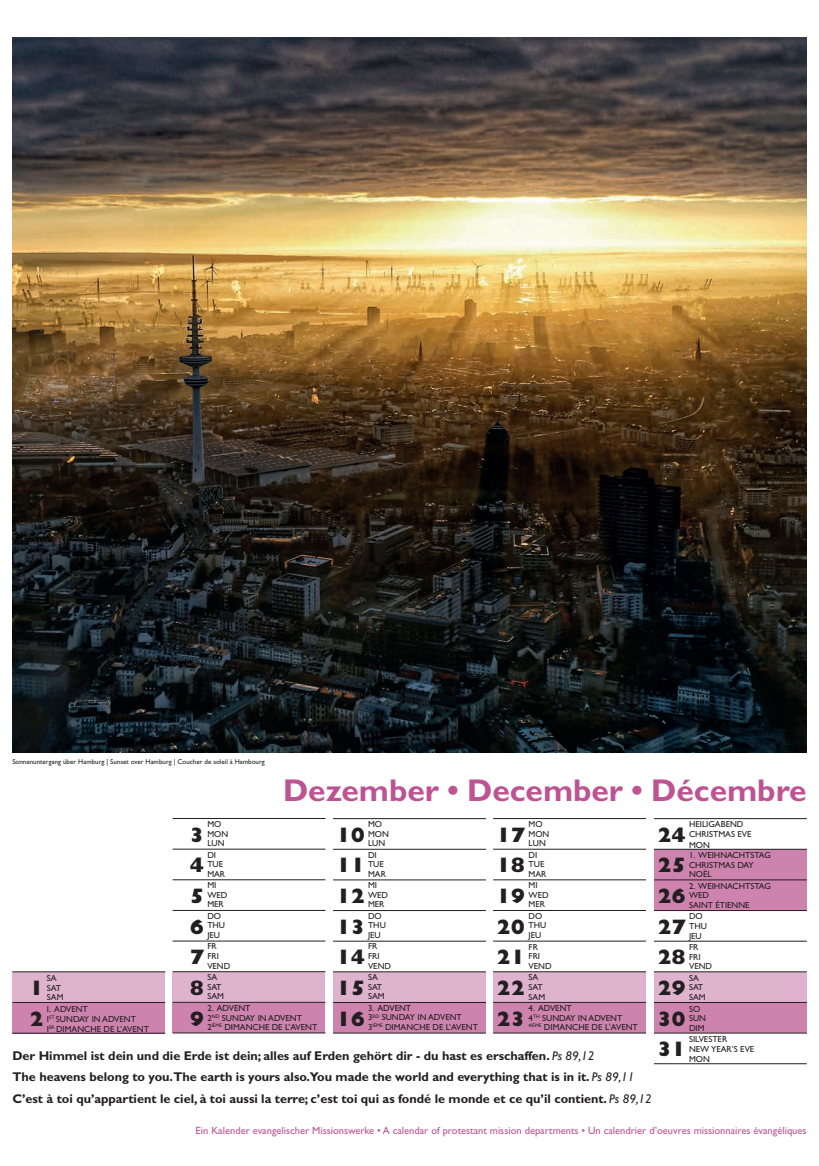
<style>
.page{position:relative;width:819px;height:1166px;background:#fff}
.page>*{position:absolute;margin:0;border:0;box-sizing:border-box;transform-origin:0 0}
.t1{font:700 31.5px "Gill Sans";color:#bd5392}
.t2{font:800 21px/30.6px "Gill Sans";letter-spacing:-.005em;color:#231f20;text-align:justify}
.t3{font:700 12.69px/21.3px "Gill Sans";color:#231f20}
.t4{font:10.5px "Gill Sans";color:#bd5392}
.t5{font:8.75px/9.6px "Gill Sans";letter-spacing:-.005em;color:#231f20}
.t6{font:7px "Gill Sans";color:#231f20}
.s1{font-weight:400;font-style:italic}
</style>
<div class="page">
<div style="left:654px;top:880px;width:152px;height:30px;background:#ce83ae"></div>
<div style="left:654px;top:849px;width:152px;height:31px;background:#ce83ae"></div>
<div style="left:654px;top:1002px;width:152px;height:31px;background:#ce83ae"></div>
<div style="left:654px;top:972px;width:152px;height:30px;background:#dfb2cd"></div>
<div style="left:493px;top:1002px;width:153px;height:31px;background:#ce83ae"></div>
<div style="left:493px;top:972px;width:153px;height:30px;background:#dfb2cd"></div>
<div style="left:333px;top:1002px;width:153px;height:31px;background:#ce83ae"></div>
<div style="left:333px;top:972px;width:153px;height:30px;background:#dfb2cd"></div>
<div style="left:172px;top:1002px;width:153px;height:31px;background:#ce83ae"></div>
<div style="left:172px;top:972px;width:153px;height:30px;background:#dfb2cd"></div>
<div style="left:12px;top:1003px;width:153px;height:30px;background:#ce83ae"></div>
<div style="left:12px;top:972px;width:153px;height:30px;background:#dfb2cd"></div>
<hr style="left:12px;top:971px;width:153px;height:1px;background:#231f20">
<hr style="left:12px;top:1002px;width:153px;height:1px;background:#231f20">
<hr style="left:12px;top:1033px;width:153px;height:1px;background:#231f20">
<hr style="left:173px;top:818px;width:152px;height:1px;background:#231f20">
<hr style="left:173px;top:849px;width:152px;height:1px;background:#231f20">
<hr style="left:173px;top:879px;width:152px;height:1px;background:#231f20">
<hr style="left:173px;top:910px;width:152px;height:1px;background:#231f20">
<hr style="left:173px;top:941px;width:152px;height:1px;background:#231f20">
<hr style="left:173px;top:971px;width:152px;height:1px;background:#231f20">
<hr style="left:173px;top:1002px;width:152px;height:1px;background:#231f20">
<hr style="left:173px;top:1032px;width:152px;height:1px;background:#231f20">
<hr style="left:333px;top:818px;width:153px;height:1px;background:#231f20">
<hr style="left:333px;top:849px;width:153px;height:1px;background:#231f20">
<hr style="left:333px;top:879px;width:153px;height:1px;background:#231f20">
<hr style="left:333px;top:910px;width:153px;height:1px;background:#231f20">
<hr style="left:333px;top:941px;width:153px;height:1px;background:#231f20">
<hr style="left:333px;top:971px;width:153px;height:1px;background:#231f20">
<hr style="left:333px;top:1002px;width:153px;height:1px;background:#231f20">
<hr style="left:333px;top:1033px;width:153px;height:1px;background:#231f20">
<hr style="left:493px;top:818px;width:153px;height:1px;background:#231f20">
<hr style="left:493px;top:849px;width:153px;height:1px;background:#231f20">
<hr style="left:493px;top:879px;width:153px;height:1px;background:#231f20">
<hr style="left:493px;top:910px;width:153px;height:1px;background:#231f20">
<hr style="left:493px;top:941px;width:153px;height:1px;background:#231f20">
<hr style="left:493px;top:971px;width:153px;height:1px;background:#231f20">
<hr style="left:493px;top:1002px;width:153px;height:1px;background:#231f20">
<hr style="left:493px;top:1032px;width:153px;height:1px;background:#231f20">
<hr style="left:654px;top:818px;width:152px;height:1px;background:#231f20">
<hr style="left:654px;top:849px;width:152px;height:1px;background:#231f20">
<hr style="left:654px;top:879px;width:152px;height:1px;background:#231f20">
<hr style="left:654px;top:910px;width:152px;height:1px;background:#231f20">
<hr style="left:654px;top:941px;width:152px;height:1px;background:#231f20">
<hr style="left:654px;top:971px;width:152px;height:1px;background:#231f20">
<hr style="left:654px;top:1002px;width:152px;height:1px;background:#231f20">
<hr style="left:654px;top:1033px;width:152px;height:1px;background:#231f20">
<hr style="left:654px;top:1063px;width:152px;height:1px;background:#231f20">
<img style="left:12px;top:37px;width:794px;height:716px">
<p class="t6" style="left:12px;top:758px;width:254px">SONNENUNTERGANG ÜBER HAMBURG | SUNSET OVER HAMBURG | COUCHER DE SOLEIL À HAMBOURG</p>
<h1 class="t1" style="left:283px;top:772px;width:525px">Dezember • December • Décembre</h1>
<p class="t5" style="left:528px;top:819px;width:22px">MO<br>MON<br>LUN</p>
<p class="t5" style="left:528px;top:850px;width:17px">DI<br>TUE<br>MAR</p>
<p class="t5" style="left:528px;top:880px;width:22px">MI<br>WED<br>MER</p>
<p class="t5" style="left:528px;top:911px;width:19px">DO<br>THU<br>JEU</p>
<p class="t5" style="left:528px;top:942px;width:24px">FR<br>FRI<br>VEND</p>
<p class="t5" style="left:528px;top:972px;width:18px">SA<br>SAT<br>SAM</p>
<p class="t5" style="left:528px;top:1003px;width:25px">4. ADVENT<br>4<sup>TH</sup> SUNDA</p>
<p class="t5" style="left:570px;top:1013px;width:31px">Y IN ADVENT</p>
<p class="t5" style="left:528px;top:1022px;width:29px"><sup>4IÈME</sup> DIMANCHE</p>
<p class="t5" style="left:591px;top:1022px;width:31px">DE L'AVENT</p>
<p class="t5" style="left:207px;top:819px;width:22px">MO<br>MON<br>LUN</p>
<p class="t5" style="left:207px;top:850px;width:17px">DI<br>TUE<br>MAR</p>
<p class="t5" style="left:207px;top:880px;width:22px">MI<br>WED<br>MER</p>
<p class="t5" style="left:207px;top:911px;width:19px">DO<br>THU<br>JEU</p>
<p class="t5" style="left:207px;top:942px;width:24px">FR<br>FRI<br>VEND</p>
<p class="t5" style="left:207px;top:972px;width:18px">SA<br>SAT<br>SAM</p>
<p class="t5" style="left:207px;top:1003px;width:45px">2. ADVENT<br>2<sup>ND</sup> SUNDA</p>
<p class="t5" style="left:250px;top:1013px;width:31px">Y IN ADVENT</p>
<p class="t5" style="left:207px;top:1022px;width:30px">2<sup>IÈME</sup> DIMANCHE</p>
<p class="t5" style="left:272px;top:1022px;width:31px">DE L’AVENT</p>
<p class="t5" style="left:368px;top:819px;width:22px">MO<br>MON<br>LUN</p>
<p class="t5" style="left:368px;top:850px;width:17px">DI<br>TUE<br>MAR</p>
<p class="t5" style="left:368px;top:880px;width:22px">MI<br>WED<br>MER</p>
<p class="t5" style="left:368px;top:911px;width:19px">DO<br>THU<br>JEU</p>
<p class="t5" style="left:368px;top:942px;width:24px">FR<br>FRI<br>VEND</p>
<p class="t5" style="left:368px;top:972px;width:18px">SA<br>SAT<br>SAM</p>
<p class="t5" style="left:368px;top:1003px;width:45px">3. ADVENT<br>3<sup>RD</sup> SUNDA</p>
<p class="t5" style="left:410px;top:1013px;width:31px">Y IN ADVENT</p>
<p class="t5" style="left:368px;top:1022px;width:30px">3<sup>IÈME</sup> DIMANCHE</p>
<p class="t5" style="left:432px;top:1022px;width:31px">DE L’AVENT</p>
<p class="t5" style="left:689px;top:819px;width:12px">HEILIG</p>
<p class="t5" style="left:715px;top:819px;width:13px">ABEND</p>
<p class="t5" style="left:689px;top:829px;width:13px">CHRISTMAS</p>
<p class="t5" style="left:737px;top:829px;width:11px">EVE</p>
<p class="t5" style="left:689px;top:840px;width:20px">MON</p>
<p class="t5" style="left:689px;top:850px;width:16px">1. WEIHNACHTSTAG<br>CHRISTMAS</p>
<h2 class="t2" style="left:190px;top:819px;width:16px">3<br>4<br>5<br>6<br>7<br>8<br>9</h2>
<h2 class="t2" style="left:336px;top:819px;width:30px">10<br>11<br>12<br>13<br>14<br>15<br>16</h2>
<h2 class="t2" style="left:496px;top:819px;width:30px">17<br>18<br>19<br>20<br>21<br>22<br>23</h2>
<h2 class="t2" style="left:657px;top:819px;width:30px">24<br>25<br>26<br>27<br>28<br>29<br>30<br>31</h2>
<p class="t5" style="left:737px;top:860px;width:18px">DAY</p>
<p class="t5" style="left:689px;top:870px;width:22px">NOËL</p>
<p class="t5" style="left:689px;top:881px;width:16px">2. WEIHNACHTSTAG<br>WED<br>SAINT</p>
<p class="t5" style="left:715px;top:900px;width:11px">ÉTIENNE</p>
<p class="t5" style="left:689px;top:912px;width:19px">DO<br>THU<br>JEU</p>
<p class="t5" style="left:689px;top:942px;width:24px">FR<br>FRI<br>VEND</p>
<p class="t5" style="left:689px;top:973px;width:18px">SA<br>SAT<br>SAM</p>
<p class="t5" style="left:689px;top:1004px;width:13px">SO<br>SUN<br>DIM</p>
<p class="t5" style="left:689px;top:1034px;width:29px">SILVESTER<br>NEW YEAR</p>
<p class="t5" style="left:731px;top:1044px;width:19px">’S EVE</p>
<p class="t5" style="left:689px;top:1054px;width:20px">MON</p>
<p class="t5" style="left:47px;top:973px;width:18px">SA<br>SAT<br>SAM</p>
<p class="t5" style="left:47px;top:1004px;width:21px">I. ADVENT<br>I<sup>ST</sup> SUNDA</p>
<h2 class="t2" style="left:29px;top:972px;width:16px">1<br>2</h2>
<p class="t5" style="left:84px;top:1014px;width:31px">Y IN ADVENT</p>
<p class="t5" style="left:47px;top:1024px;width:23px">I<sup>ER</sup> DIMANCHE</p>
<p class="t5" style="left:103px;top:1024px;width:31px">DE L’AVENT</p>
<p class="t3" style="left:12px;top:1045px;width:640px">Der Himmel ist dein und die Erde ist dein; alles auf Erden gehört dir - du hast es erschaffen. <span class="s1">Ps 89,12<br></span>The heavens belong to you.The earth is yours also.You made the world and everything that is in it. <span class="s1">Ps 89,11<br></span>C’est à toi qu’appartient le ciel, à toi aussi la terre; c’est toi qui as fondé le monde et ce qu’il contient. <span class="s1">Ps 89,12</span></p>
<p class="t4" style="left:196px;top:1124px;width:612px">EIN KALENDER EVANGELISCHER MISSIONSWERKE • A CALENDAR OF PROTESTANT MISSION DEPARTMENTS • UN CALENDRIER D’OEUVRES MISSIONNAIRES ÉVANGÉLIQUES</p>
</div>
